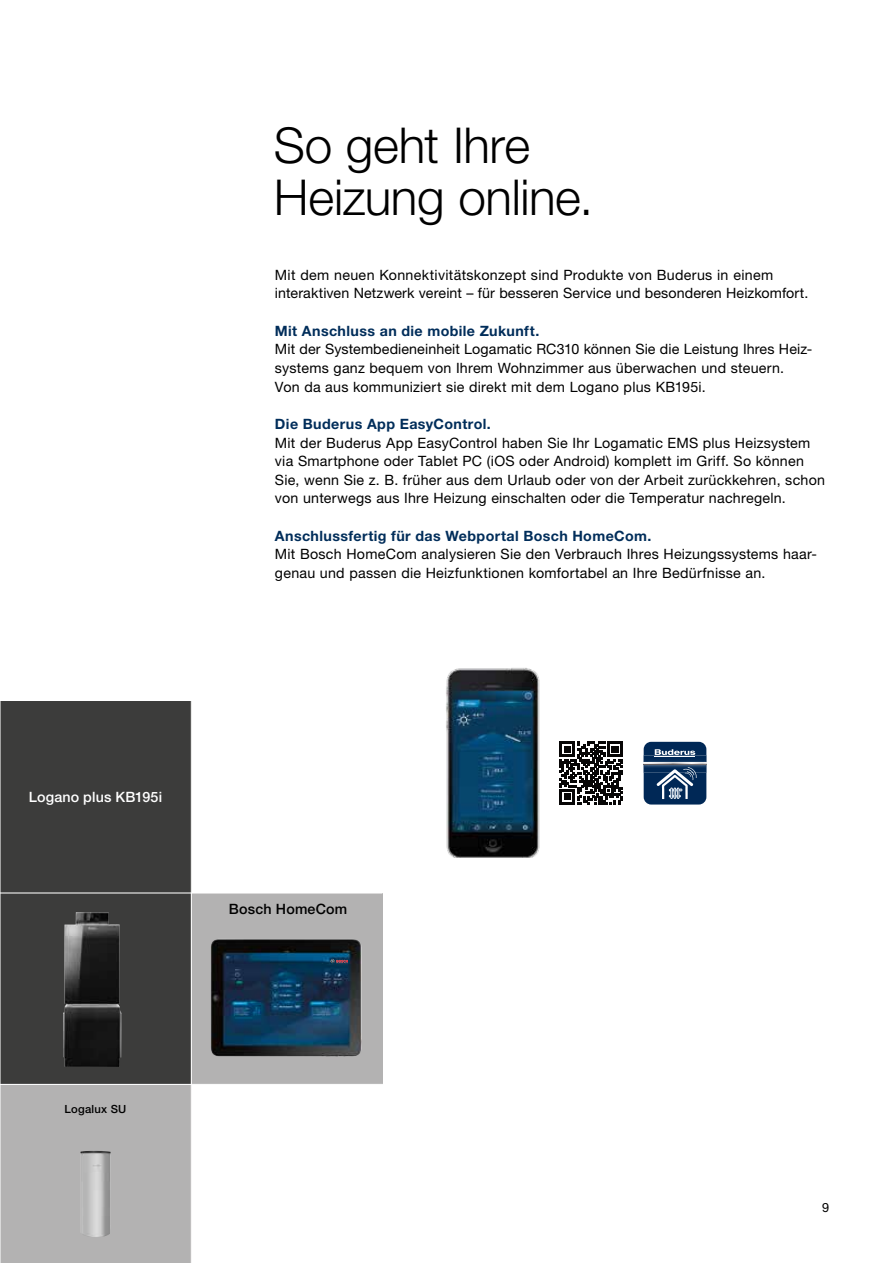
<style>
.page{position:relative;width:893px;height:1263px;background:#fff}
.page>*{position:absolute;margin:0;border:0;box-sizing:border-box;transform-origin:0 0}
.t1{font:300 49.5px/52.5px "Helvetica Neue LT Pro";letter-spacing:-.01em;color:#000}
.t2{font:14.25px/18.6px "Helvetica Neue LT Pro";letter-spacing:.015em;color:#000}
.t3{font:700 14.25px "Helvetica Neue LT Pro";letter-spacing:.025em;color:#002d5a}
.t4{font:500 14.25px "Helvetica Neue LT Pro";letter-spacing:.015em;color:#fff}
.t5{font:500 14.25px "Helvetica Neue LT Pro";letter-spacing:.01em;color:#000}
.t6{font:12.75px "Helvetica Neue LT Pro";color:#000}
.t7{font:500 11.25px "Helvetica Neue LT Pro";letter-spacing:.02em;color:#000}
</style>
<div class="page">
<div style="left:0;top:702px;width:191px;height:191px;background:#3c3c3b"></div>
<div style="left:0;top:893px;width:191px;height:191px;background:#3c3c3b"></div>
<div style="left:191px;top:893px;width:192px;height:191px;background:#b3b2b2"></div>
<div style="left:0;top:1084px;width:191px;height:179px;background:#b3b2b2"></div>
<hr style="left:191px;top:688px;width:1px;height:575px;background:#fff">
<hr style="left:0;top:688px;width:1px;height:575px;background:#fff">
<hr style="left:0;top:892px;width:382px;height:1px;background:#fff">
<hr style="left:0;top:1084px;width:396px;height:1px;background:#fff">
<img style="left:80px;top:1150px;width:31px;height:87px">
<img style="left:63px;top:912px;width:58px;height:155px">
<img style="left:446px;top:668px;width:94px;height:190px">
<div style="left:644px;top:742px;width:62px;height:62px;background:#002856;border-radius:8px"></div>
<img style="left:644px;top:755px;width:62px;height:7px">
<hr style="left:655px;top:757px;width:40px;height:1px;background:#fff">
<svg style="left:655px;top:749px;width:40px;height:6px"></svg>
<svg style="left:644px;top:762px;width:62px;height:37px"></svg>
<svg style="left:560px;top:742px;width:62px;height:62px"></svg>
<img style="left:211px;top:939px;width:151px;height:118px">
<svg style="left:331px;top:959px;width:17px;height:5px"></svg>
<h1 class="t1" style="left:274px;top:118px;width:321px">So geht Ihre<br>Heizung online.</h1>
<p class="t2" style="left:275px;top:265px;width:535px">Mit dem neuen Konnektivitätskonzept sind Produkte von Buderus in einem interaktiven Netzwerk vereint – für besseren Service und besonderen Heizkomfort.</p>
<p class="t3" style="left:275px;top:322px;width:266px">Mit Anschluss an die mobile Zukunft.</p>
<p class="t2" style="left:275px;top:340px;width:539px">Mit der Systembedieneinheit Logamatic RC310 können Sie die Leistung Ihres Heiz&shy;systems ganz bequem von Ihrem Wohnzimmer aus überwachen und steuern.<br>Von da aus kommuniziert sie direkt mit dem Logano plus KB195i.</p>
<p class="t3" style="left:275px;top:415px;width:217px">Die Buderus App EasyControl.</p>
<p class="t2" style="left:275px;top:433px;width:552px">Mit der Buderus App EasyControl haben Sie Ihr Logamatic EMS plus Heizsystem via Smartphone oder Tablet PC (iOS oder Android) komplett im Griff. So können Sie, wenn Sie z. B. früher aus dem Urlaub oder von der Arbeit zurückkehren, schon von unterwegs aus Ihre Heizung einschalten oder die Temperatur nachregeln.</p>
<p class="t3" style="left:275px;top:527px;width:378px">Anschlussfertig für das Webportal Bosch HomeCom.</p>
<p class="t2" style="left:275px;top:545px;width:543px">Mit Bosch HomeCom analysieren Sie den Verbrauch Ihres Heizungssystems haar&shy;genau und passen die Heizfunktionen komfortabel an Ihre Bedürfnisse an.</p>
<p class="t4" style="left:29px;top:789px;width:135px">Logano plus KB195i</p>
<p class="t5" style="left:229px;top:900px;width:120px">Bosch HomeCom</p>
<p class="t7" style="left:65px;top:1102px;width:63px">Logalux SU</p>
<p class="t6" style="left:822px;top:1199px;width:9px">9</p>
</div>
